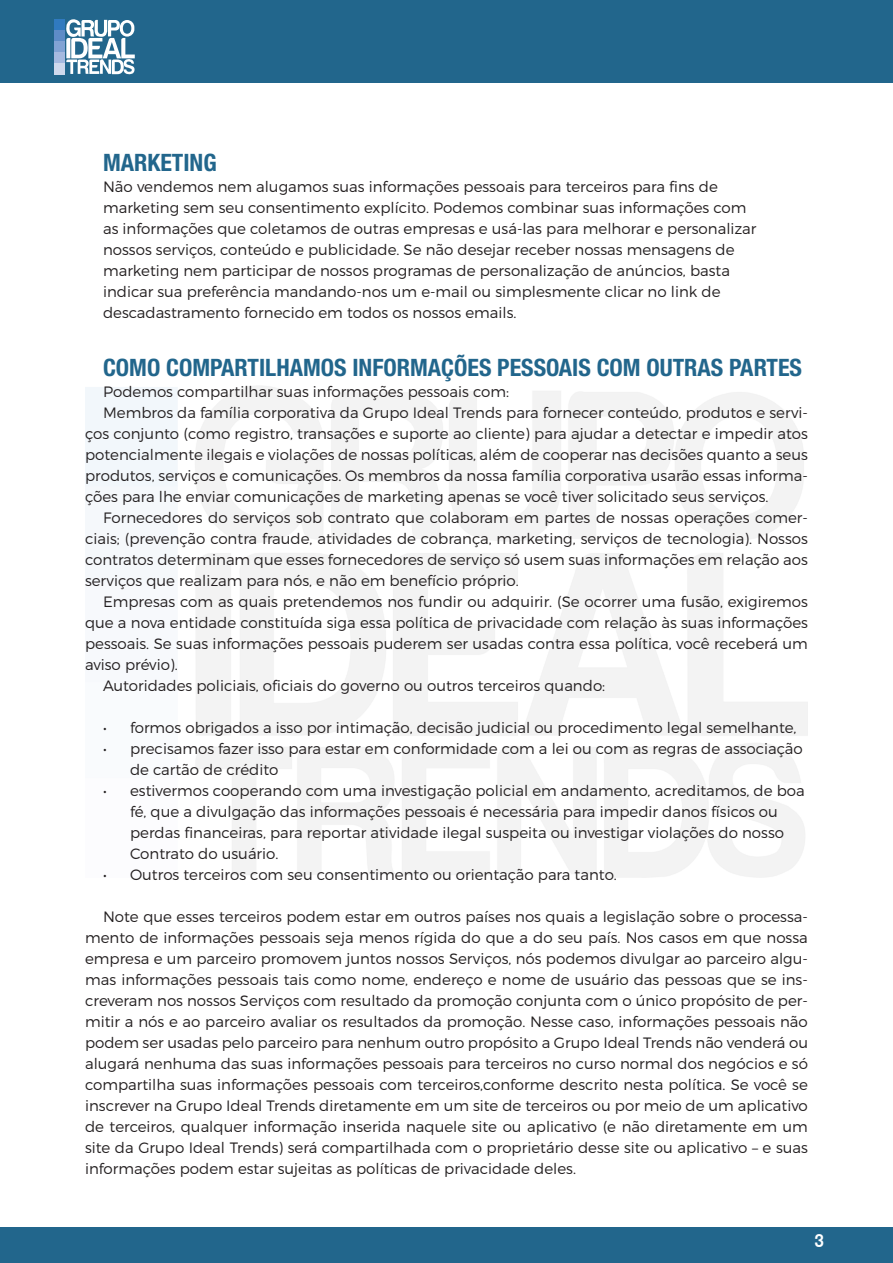
<style>
.page{position:relative;width:893px;height:1263px;background:#fff}
.page>*{position:absolute;margin:0;border:0;box-sizing:border-box;transform-origin:0 0}
.t1{font:700 condensed 24px "Helvetica Neue LT Std";color:#22668c}
.t2{font:700 18px "Geometric Slab 703 BT";color:#fff}
.t3{font:300 15px/21px "Montserrat";color:#231f20;text-align:justify}
</style>
<div class="page">
<div style="left:0;top:0;width:893px;height:83px;background:#22668c"></div>
<div style="left:0;top:1227px;width:893px;height:36px;background:#22668c"></div>
<div style="left:54px;top:19px;width:10px;height:12px;background:#307abf"></div>
<div style="left:54px;top:31px;width:10px;height:11px;background:#5e8cc7"></div>
<div style="left:54px;top:41px;width:10px;height:11px;background:#82a3d4"></div>
<div style="left:54px;top:52px;width:10px;height:12px;background:#a6bae0"></div>
<div style="left:54px;top:63px;width:10px;height:11px;background:#cfd9ed"></div>
<svg style="left:66px;top:19px;width:69px;height:56px"></svg>
<p class="t1" style="left:103px;top:148px;width:115px">MARKETING</p>
<p class="t3" style="left:103px;top:176px;width:616px">Não vendemos nem alugamos suas informações pessoais para terceiros para fins de</p>
<p class="t3" style="left:103px;top:197px;width:645px">marketing sem seu consentimento explícito. Podemos combinar suas informações com</p>
<p class="t3" style="left:103px;top:218px;width:655px">as informações que coletamos de outras empresas e usá-las para melhorar e personalizar</p>
<p class="t3" style="left:103px;top:239px;width:633px">nossos serviços, conteúdo e publicidade. Se não desejar receber nossas mensagens de</p>
<p class="t3" style="left:103px;top:260px;width:629px">marketing nem participar de nossos programas de personalização de anúncios, basta</p>
<p class="t3" style="left:103px;top:281px;width:619px">indicar sua preferência mandando-nos um e-mail ou simplesmente clicar no link de</p>
<p class="t3" style="left:103px;top:302px;width:415px">descadastramento fornecido em todos os nossos emails.</p>
<p class="t1" style="left:103px;top:352px;width:700px">COMO COMPARTILHAMOS INFORMAÇÕES PESSOAIS COM OUTRAS PARTES</p>
<p class="t3" style="left:103px;top:380px;width:407px">Podemos compartilhar suas informações pessoais com:</p>
<p class="t3" style="left:85px;top:401px;width:724px;text-indent:18px">Membros da família corporativa da Grupo Ideal Trends para fornecer conteúdo, produtos e servi&shy;ços conjunto (como registro, transações e suporte ao cliente) para ajudar a detectar e impedir atos potencialmente ilegais e violações de nossas políticas, além de cooperar nas decisões quanto a seus produtos, serviços e comunicações. Os membros da nossa família corporativa usarão essas informa&shy;ções para lhe enviar comunicações de marketing apenas se você tiver solicitado seus serviços.</p>
<p class="t3" style="left:85px;top:506px;width:724px;text-indent:18px">Fornecedores do serviços sob contrato que colaboram em partes de nossas operações comer&shy;ciais; (prevenção contra fraude, atividades de cobrança, marketing, serviços de tecnologia). Nossos contratos determinam que esses fornecedores de serviço só usem suas informações em relação aos serviços que realizam para nós, e não em benefício próprio.</p>
<p class="t3" style="left:85px;top:590px;width:724px;text-indent:18px">Empresas com as quais pretendemos nos fundir ou adquirir. (Se ocorrer uma fusão, exigiremos que a nova entidade constituída siga essa política de privacidade com relação às suas informações pessoais. Se suas informações pessoais puderem ser usadas contra essa política, você receberá um aviso prévio).</p>
<p class="t3" style="left:103px;top:674px;width:504px">Autoridades policiais, oficiais do governo ou outros terceiros quando:</p>
<p class="t3" style="left:103px;top:716px;width:695px">• formos obrigados a isso por intimação, decisão judicial ou procedimento legal semelhante,</p>
<p class="t3" style="left:130px;top:737px;width:674px;text-indent:-27px">• precisamos fazer isso para estar em conformidade com a lei ou com as regras de associação de cartão de crédito</p>
<p class="t3" style="left:130px;top:779px;width:676px;text-align:left;text-indent:-27px">• estivermos cooperando com uma investigação policial em andamento, acreditamos, de boa fé, que a divulgação das informações pessoais é necessária para impedir danos físicos ou perdas financeiras, para reportar atividade ilegal suspeita ou investigar violações do nosso Contrato do usuário.</p>
<p class="t3" style="left:103px;top:863px;width:515px">• Outros terceiros com seu consentimento ou orientação para tanto.</p>
<p class="t3" style="left:85px;top:905px;width:724px;text-indent:18px">Note que esses terceiros podem estar em outros países nos quais a legislação sobre o processa&shy;mento de informações pessoais seja menos rígida do que a do seu país. Nos casos em que nossa empresa e um parceiro promovem juntos nossos Serviços, nós podemos divulgar ao parceiro algu&shy;mas informações pessoais tais como nome, endereço e nome de usuário das pessoas que se ins&shy;creveram nos nossos Serviços com resultado da promoção conjunta com o único propósito de per&shy;mitir a nós e ao parceiro avaliar os resultados da promoção. Nesse caso, informações pessoais não podem ser usadas pelo parceiro para nenhum outro propósito a Grupo Ideal Trends não venderá ou alugará nenhuma das suas informações pessoais para terceiros no curso normal dos negócios e só compartilha suas informações pessoais com terceiros,conforme descrito nesta política. Se você se inscrever na Grupo Ideal Trends diretamente em um site de terceiros ou por meio de um aplicativo de terceiros, qualquer informação inserida naquele site ou aplicativo (e não diretamente em um site da Grupo Ideal Trends) será compartilhada com o proprietário desse site ou aplicativo – e suas informações podem estar sujeitas as políticas de privacidade deles.</p>
<p class="t2" style="left:815px;top:1230px;width:11px">3</p>
</div>
